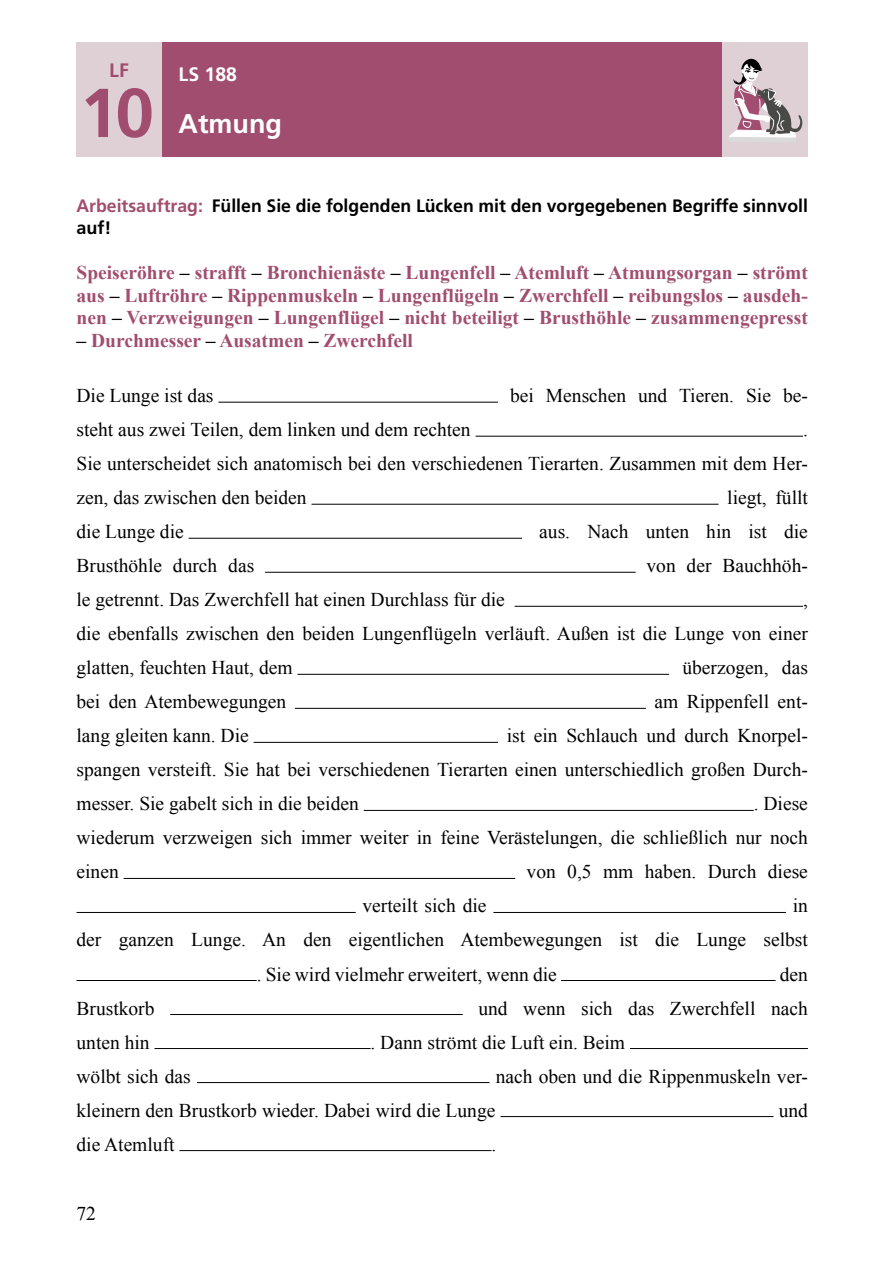
<style>
.page{position:relative;width:893px;height:1263px;background:#fff}
.page>*{position:absolute;margin:0;border:0;box-sizing:border-box;transform-origin:0 0}
.Lernfeld-Nummer{font:700 69px "Frutiger";color:#a14d6f}
.Lernfeld-Rubrik{font:700 27px "Frutiger";color:#fff}
.Lückentext{font:19.5px/34px "Times New Roman";color:#000;text-align:justify}
.Grundschrift_mit_LZ{font:700 19.5px/22.5px "Times New Roman";color:#a14d6f;text-align:justify}
.Lernfeld-Datum{font:700 19.5px "Frutiger";color:#fff}
.LF{font:700 19.5px "Frutiger";color:#a14d6f}
.Rubrik_12_schwarz_mi{font:700 18px/22.5px "Frutiger";color:#000}
.s1{color:#a14d6f}
.s2{color:#000}
</style>
<div class="page">
<hr style="left:218px;top:402px;width:280px;height:1px;background:#000">
<hr style="left:476px;top:436px;width:327px;height:1px;background:#000">
<hr style="left:312px;top:504px;width:407px;height:1px;background:#000">
<hr style="left:189px;top:538px;width:333px;height:1px;background:#000">
<hr style="left:265px;top:572px;width:371px;height:1px;background:#000">
<hr style="left:515px;top:606px;width:288px;height:1px;background:#000">
<hr style="left:297px;top:674px;width:372px;height:1px;background:#000">
<hr style="left:295px;top:708px;width:351px;height:1px;background:#000">
<hr style="left:254px;top:742px;width:244px;height:1px;background:#000">
<hr style="left:364px;top:810px;width:390px;height:1px;background:#000">
<hr style="left:124px;top:878px;width:391px;height:1px;background:#000">
<hr style="left:77px;top:912px;width:279px;height:1px;background:#000">
<hr style="left:493px;top:912px;width:293px;height:1px;background:#000">
<hr style="left:77px;top:980px;width:180px;height:1px;background:#000">
<hr style="left:561px;top:980px;width:215px;height:1px;background:#000">
<hr style="left:170px;top:1014px;width:293px;height:1px;background:#000">
<hr style="left:155px;top:1048px;width:216px;height:1px;background:#000">
<hr style="left:630px;top:1048px;width:178px;height:1px;background:#000">
<hr style="left:197px;top:1082px;width:292px;height:1px;background:#000">
<hr style="left:500px;top:1116px;width:273px;height:1px;background:#000">
<hr style="left:179px;top:1150px;width:312px;height:1px;background:#000">
<div style="left:162px;top:42px;width:561px;height:115px;background:#a14d6f"></div>
<div style="left:77px;top:42px;width:85px;height:115px;background:#ded0d5"></div>
<div style="left:723px;top:42px;width:85px;height:115px;background:#ded0d5"></div>
<svg style="left:729px;top:59px;width:73px;height:79px"></svg>
<p class="LF" style="left:109px;top:59px;width:21px">LF</p>
<p class="Lernfeld-Nummer" style="left:80px;top:72px;width:75px">10</p>
<p class="Lernfeld-Datum" style="left:179px;top:63px;width:60px">LS 188</p>
<p class="Lernfeld-Rubrik" style="left:179px;top:108px;width:105px">Atmung</p>
<p class="Rubrik_12_schwarz_mi" style="left:77px;top:194px;width:733px"><span class="s1">Arbeitsauftrag:</span> Füllen Sie die folgenden Lücken mit den vorgegebenen Begriffe sinnvoll auf!</p>
<p class="Grundschrift_mit_LZ" style="left:77px;top:261px;width:733px">Speiseröhre <span class="s2">–</span> strafft <span class="s2">–</span> Bronchienäste <span class="s2">–</span> Lungenfell <span class="s2">–</span> Atemluft <span class="s2">–</span> Atmungsorgan <span class="s2">–</span> strömt aus <span class="s2">–</span> Luftröhre <span class="s2">–</span> Rippenmuskeln <span class="s2">–</span> Lungenflügeln <span class="s2">–</span> Zwerchfell <span class="s2">–</span> reibungslos <span class="s2">–</span> ausdeh&shy;nen <span class="s2">–</span> Verzweigungen <span class="s2">–</span> Lungenflügel <span class="s2">–</span> nicht beteiligt <span class="s2">–</span> Brusthöhle <span class="s2">–</span> zusammengepresst</p>
<p class="Grundschrift_mit_LZ" style="left:77px;top:328px;width:338px"><span class="s2">–</span> Durchmesser <span class="s2">–</span> Ausatmen <span class="s2">–</span> Zwerchfell</p>
<p class="Lückentext" style="left:77px;top:378px;width:139px">Die Lunge ist das</p>
<p class="Lückentext" style="left:510px;top:378px;width:299px">bei Menschen und Tieren. Sie be-</p>
<p class="Lückentext" style="left:77px;top:412px;width:396px">steht aus zwei Teilen, dem linken und dem rechten</p>
<p class="Lückentext" style="left:77px;top:412px;width:733px;text-indent:726px">.<br>Sie unterscheidet sich anatomisch bei den verschiedenen Tierarten. Zusammen mit dem Her&shy;zen, das zwischen den beiden</p>
<p class="Lückentext" style="left:727px;top:480px;width:82px">liegt, füllt</p>
<p class="Lückentext" style="left:77px;top:514px;width:109px">die Lunge die</p>
<p class="Lückentext" style="left:539px;top:514px;width:270px">aus. Nach unten hin ist die</p>
<p class="Lückentext" style="left:77px;top:548px;width:179px">Brusthöhle durch das</p>
<p class="Lückentext" style="left:646px;top:548px;width:163px">von der Bauchhöh-</p>
<p class="Lückentext" style="left:77px;top:582px;width:430px">le getrennt. Das Zwerchfell hat einen Durchlass für die</p>
<p class="Lückentext" style="left:77px;top:582px;width:733px;text-indent:726px">, die ebenfalls zwischen den beiden Lungenflügeln verläuft. Außen ist die Lunge von einer glatten, feuchten Haut, dem</p>
<p class="Lückentext" style="left:682px;top:650px;width:127px">überzogen, das</p>
<p class="Lückentext" style="left:77px;top:684px;width:211px">bei den Atembewegungen</p>
<p class="Lückentext" style="left:654px;top:684px;width:155px">am Rippenfell ent-</p>
<p class="Lückentext" style="left:77px;top:718px;width:174px">lang gleiten kann. Die</p>
<p class="Lückentext" style="left:77px;top:718px;width:733px;text-indent:430px">ist ein Schlauch und durch Knorpel&shy;spangen versteift. Sie hat bei verschiedenen Tierarten einen unterschiedlich großen Durch&shy;messer. Sie gabelt sich in die beiden</p>
<p class="Lückentext" style="left:77px;top:786px;width:733px;text-indent:677px">. Diese wiederum verzweigen sich immer weiter in feine Verästelungen, die schließlich nur noch einen</p>
<p class="Lückentext" style="left:527px;top:854px;width:283px">von 0,5 mm haben. Durch diese</p>
<p class="Lückentext" style="left:362px;top:888px;width:126px">verteilt sich die</p>
<p class="Lückentext" style="left:793px;top:888px;width:17px">in</p>
<p class="Lückentext" style="left:77px;top:923px;width:733px">der ganzen Lunge. An den eigentlichen Atembewegungen ist die Lunge selbst</p>
<p class="Lückentext" style="left:257px;top:957px;width:302px">. Sie wird vielmehr erweitert, wenn die</p>
<p class="Lückentext" style="left:780px;top:957px;width:30px">den</p>
<p class="Lückentext" style="left:77px;top:991px;width:79px">Brustkorb</p>
<p class="Lückentext" style="left:478px;top:991px;width:331px">und wenn sich das Zwerchfell nach</p>
<p class="Lückentext" style="left:77px;top:1025px;width:75px">unten hin</p>
<p class="Lückentext" style="left:371px;top:1025px;width:256px">. Dann strömt die Luft ein. Beim</p>
<p class="Lückentext" style="left:77px;top:1059px;width:116px">wölbt sich das</p>
<p class="Lückentext" style="left:496px;top:1059px;width:314px">nach oben und die Rippenmuskeln ver-</p>
<p class="Lückentext" style="left:77px;top:1093px;width:420px">kleinern den Brustkorb wieder. Dabei wird die Lunge</p>
<p class="Lückentext" style="left:779px;top:1093px;width:31px">und</p>
<p class="Lückentext" style="left:77px;top:1127px;width:100px">die Atemluft</p>
<p class="Lückentext" style="left:491px;top:1127px;width:6px">.</p>
<p class="Lückentext" style="left:77px;top:1196px;width:21px">72</p>
</div>
